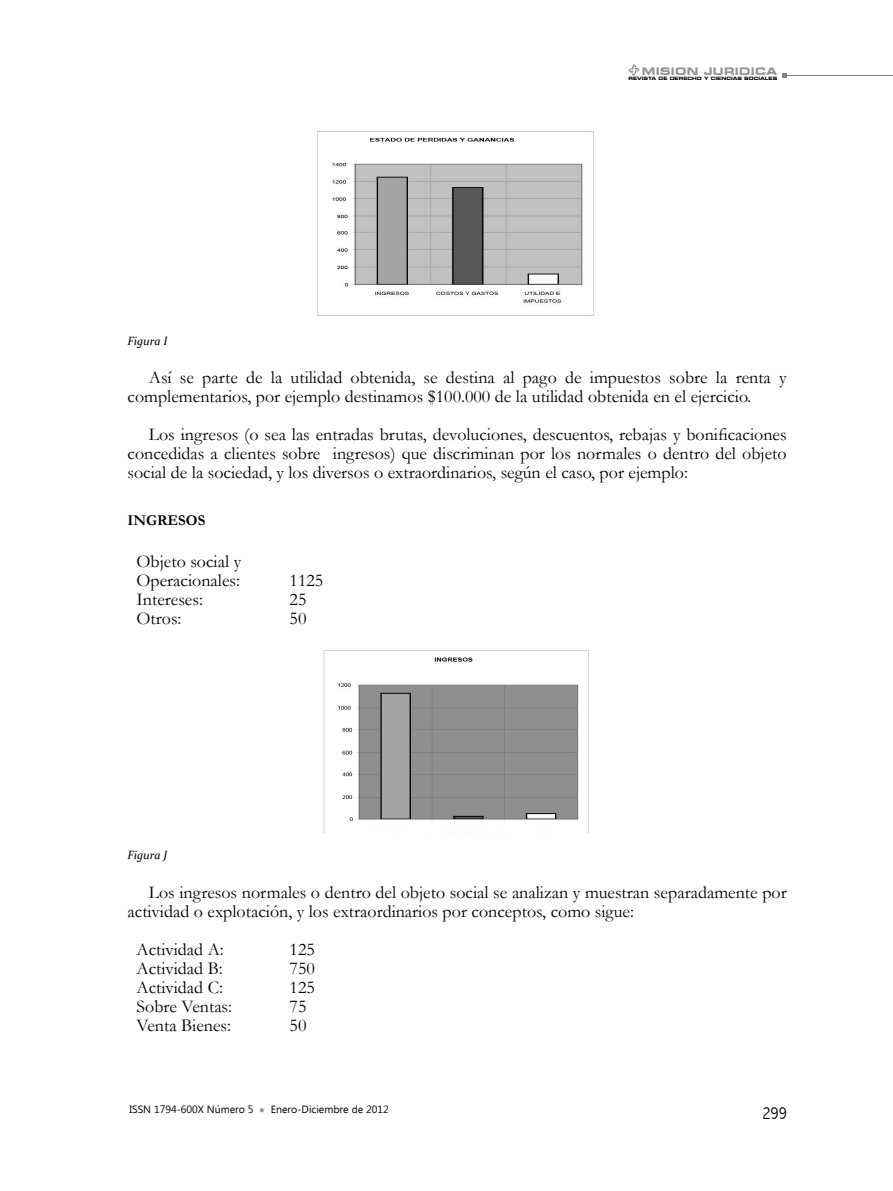
<style>
.page{position:relative;width:893px;height:1191px;background:#fff}
.page>*{position:absolute;margin:0;border:0;box-sizing:border-box;transform-origin:0 0}
.t1{font:18px/19px "Garamond";color:#000}
.t2{font:300 condensed 18px "Abadi";color:#000}
.t3{font:700 15px "Garamond";color:#000}
.t4{font:italic 12px "Constantia";color:#000}
.t5{font:10.5px "Ebrima";color:#000}
.t6{font:700 expanded 10.35px "Square 721 BT";letter-spacing:.03em;color:#939598}
.t7{font:700 expanded 4.5px "Square 721 BT";color:#000}
</style>
<div class="page">
<svg style="left:628px;top:64px;width:12px;height:12px"></svg>
<svg style="left:260px;top:1108px;width:4px;height:4px"></svg>
<hr style="left:786px;top:75px;width:107px;height:1px;background:#808285">
<svg style="left:782px;top:73px;width:5px;height:5px"></svg>
<img style="left:317px;top:131px;width:277px;height:185px">
<img style="left:323px;top:650px;width:266px;height:182px">
<p class="t6" style="left:642px;top:65px;width:137px">MISION JURIDICA</p>
<p class="t7" style="left:628px;top:76px;width:150px">REVISTA DE DERECHO Y CIENCIAS SOCIALES</p>
<p class="t4" style="left:128px;top:332px;width:41px">Figura I</p>
<p class="t1" style="left:128px;top:367px;width:661px;text-indent:21px">Así se parte de la utilidad obtenida, se destina al pago de impuestos sobre la renta y complementarios, por ejemplo destinamos $100.000 de la utilidad obtenida en el ejercicio.</p>
<p class="t1" style="left:128px;top:424px;width:661px;text-align:justify;text-indent:21px">Los ingresos (o sea las entradas brutas, devoluciones, descuentos, rebajas y bonificaciones concedidas a clientes sobre ingresos) que discriminan por los normales o dentro del objeto social de la sociedad, y los diversos o extraordinarios, según el caso, por ejemplo:</p>
<p class="t3" style="left:128px;top:510px;width:79px">INGRESOS</p>
<p class="t1" style="left:137px;top:551px;width:106px">Objeto social y<br>Operacionales:</p>
<p class="t1" style="left:290px;top:570px;width:35px">1125</p>
<p class="t1" style="left:137px;top:589px;width:68px">Intereses:</p>
<p class="t1" style="left:290px;top:589px;width:18px">25</p>
<p class="t1" style="left:137px;top:608px;width:46px">Otros:</p>
<p class="t1" style="left:290px;top:608px;width:18px">50</p>
<p class="t4" style="left:128px;top:847px;width:41px">Figura J</p>
<p class="t1" style="left:128px;top:882px;width:661px;text-indent:21px">Los ingresos normales o dentro del objeto social se analizan y muestran separadamente por actividad o explotación, y los extraordinarios por conceptos, como sigue:</p>
<p class="t1" style="left:137px;top:939px;width:89px">Actividad A:</p>
<p class="t1" style="left:290px;top:939px;width:27px">125</p>
<p class="t1" style="left:137px;top:958px;width:88px">Actividad B:</p>
<p class="t1" style="left:290px;top:958px;width:27px">750</p>
<p class="t1" style="left:137px;top:977px;width:88px">Actividad C:</p>
<p class="t1" style="left:290px;top:977px;width:27px">125</p>
<p class="t1" style="left:137px;top:996px;width:97px">Sobre Ventas:</p>
<p class="t1" style="left:290px;top:996px;width:18px">75</p>
<p class="t1" style="left:137px;top:1015px;width:96px">Venta Bienes:</p>
<p class="t1" style="left:290px;top:1015px;width:18px">50</p>
<p class="t5" style="left:129px;top:1102px;width:126px">ISSN 1794-600X Número 5</p>
<p class="t5" style="left:271px;top:1102px;width:119px">Enero-Diciembre de 2012</p>
<p class="t2" style="left:762px;top:1102px;width:26px">299</p>
</div>
